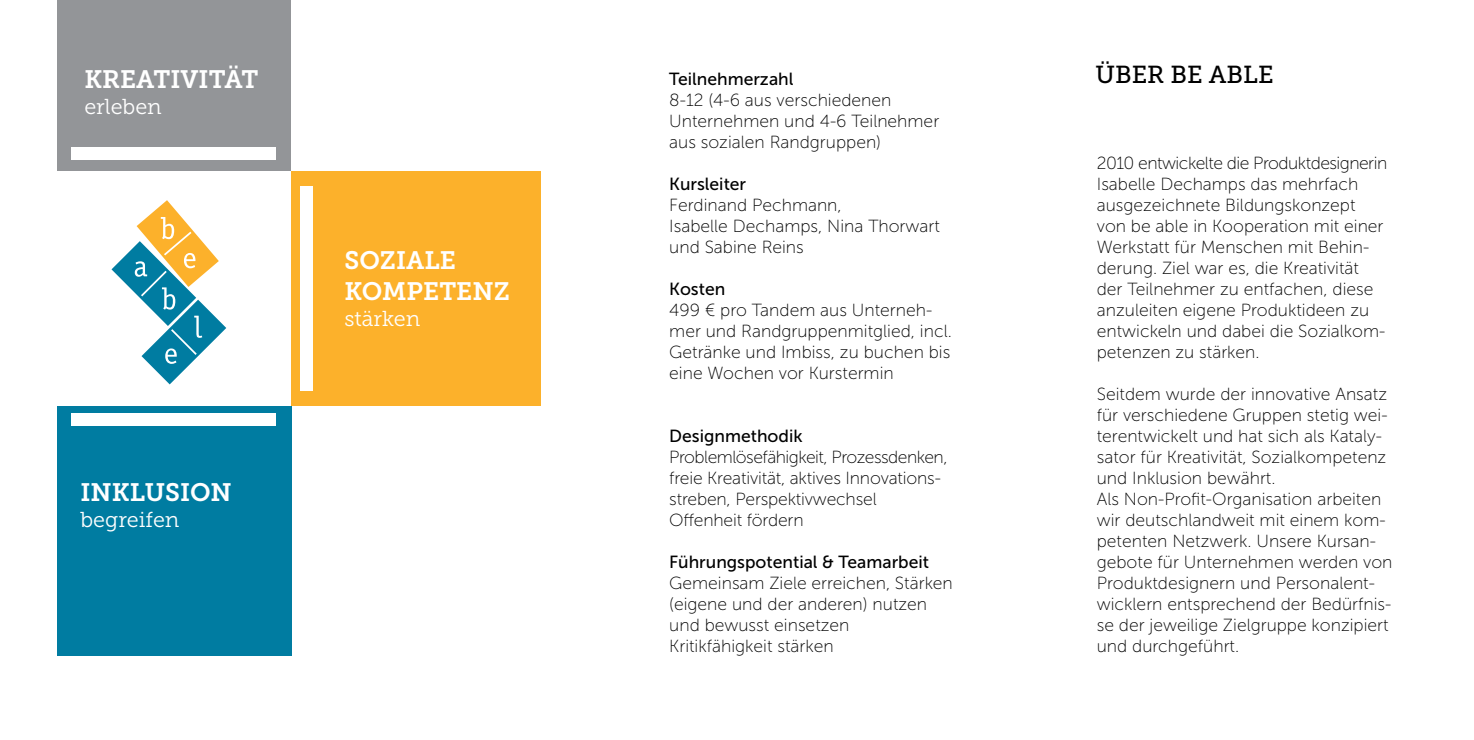
<style>
.page{position:relative;width:1474px;height:740px;background:#fff}
.page>*{position:absolute;margin:0;border:0;box-sizing:border-box;transform-origin:0 0}
.t1{font:25.2px/30.1px "Museo Slab 700";color:#fff}
.t2{font:24.5px "Museo Slab 500";color:#000}
.t3{font:21.53px "Museo Slab 300";color:#fff}
.t4{font:17.5px/21px "Museo Sans 100";color:#000}
.t5{font:17.5px "Museo Sans 500";color:#000}
</style>
<div class="page">
<div style="left:57px;top:0;width:234px;height:405px;background:#939598"></div>
<div style="left:57px;top:405px;width:234px;height:250px;background:#007ca1"></div>
<div style="left:71px;top:147px;width:204px;height:12px;background:#fff"></div>
<div style="left:57px;top:171px;width:483px;height:234px;background:#fcb12b"></div>
<div style="left:57px;top:171px;width:234px;height:234px;background:#fff"></div>
<svg style="left:111px;top:200px;width:115px;height:184px"></svg>
<div style="left:71px;top:413px;width:204px;height:12px;background:#fff"></div>
<div style="left:300px;top:186px;width:13px;height:204px;background:#fff"></div>
<h1 class="t1" style="left:84px;top:64px;width:176px">KREATIVITÄT</h1>
<p class="t3" style="left:84px;top:95px;width:79px">erleben</p>
<h1 class="t1" style="left:80px;top:477px;width:153px">INKLUSION</h1>
<p class="t3" style="left:80px;top:507px;width:100px">begreifen</p>
<h1 class="t1" style="left:344px;top:246px;width:167px">SOZIALE<br>KOMPETENZ</h1>
<p class="t3" style="left:344px;top:306px;width:77px">stärken</p>
<p class="t5" style="left:669px;top:69px;width:126px">Teilnehmerzahl</p>
<p class="t4" style="left:669px;top:89px;width:271px">8-12 (4-6 aus verschiedenen<br>Unternehmen und 4-6 Teilnehmer aus sozialen Randgruppen)</p>
<p class="t5" style="left:669px;top:174px;width:78px">Kursleiter</p>
<p class="t4" style="left:669px;top:194px;width:272px">Ferdinand Pechmann,<br>Isabelle Dechamps, Nina Thorwart und Sabine Reins</p>
<p class="t5" style="left:669px;top:279px;width:58px">Kosten</p>
<p class="t4" style="left:669px;top:299px;width:284px">499 € pro Tandem aus Unterneh&shy;mer und Randgruppenmitglied, incl.<br>Getränke und Imbiss, zu buchen bis eine Wochen vor Kurstermin</p>
<p class="t5" style="left:669px;top:426px;width:135px">Designmethodik</p>
<p class="t4" style="left:669px;top:446px;width:280px">Problemlösefähigkeit, Prozessdenken, freie Kreativität, aktives Innovations&shy;streben, Perspektivwechsel Offenheit fördern</p>
<p class="t5" style="left:669px;top:552px;width:261px">Führungspotential &amp; Teamarbeit</p>
<p class="t4" style="left:669px;top:572px;width:285px">Gemeinsam Ziele erreichen, Stärken (eigene und der anderen) nutzen und bewusst einsetzen<br>Kritikfähigkeit stärken</p>
<h2 class="t2" style="left:1095px;top:61px;width:179px">über BE ABLE</h2>
<p class="t4" style="left:1096px;top:152px;width:292px">2010 entwickelte die Produktdesignerin Isabelle Dechamps das mehrfach ausgezeichnete Bildungskonzept von be able in Kooperation mit einer Werkstatt für Menschen mit Behin&shy;derung. Ziel war es, die Kreativität der Teilnehmer zu entfachen, diese anzuleiten eigene Produktideen zu entwickeln und dabei die Sozialkom&shy;petenzen zu stärken.</p>
<p class="t4" style="left:1096px;top:383px;width:297px">Seitdem wurde der innovative Ansatz für verschiedene Gruppen stetig wei&shy;terentwickelt und hat sich als Kataly&shy;sator für Kreativität, Sozialkompetenz und Inklusion bewährt.<br>Als Non-Profit-Organisation arbeiten wir deutschlandweit mit einem kom&shy;petenten Netzwerk. Unsere Kursan&shy;gebote für Unternehmen werden von Produktdesignern und Personalent&shy;wicklern entsprechend der Bedürfnis&shy;se der jeweilige Zielgruppe konzipiert und durchgeführt.</p>
</div>
